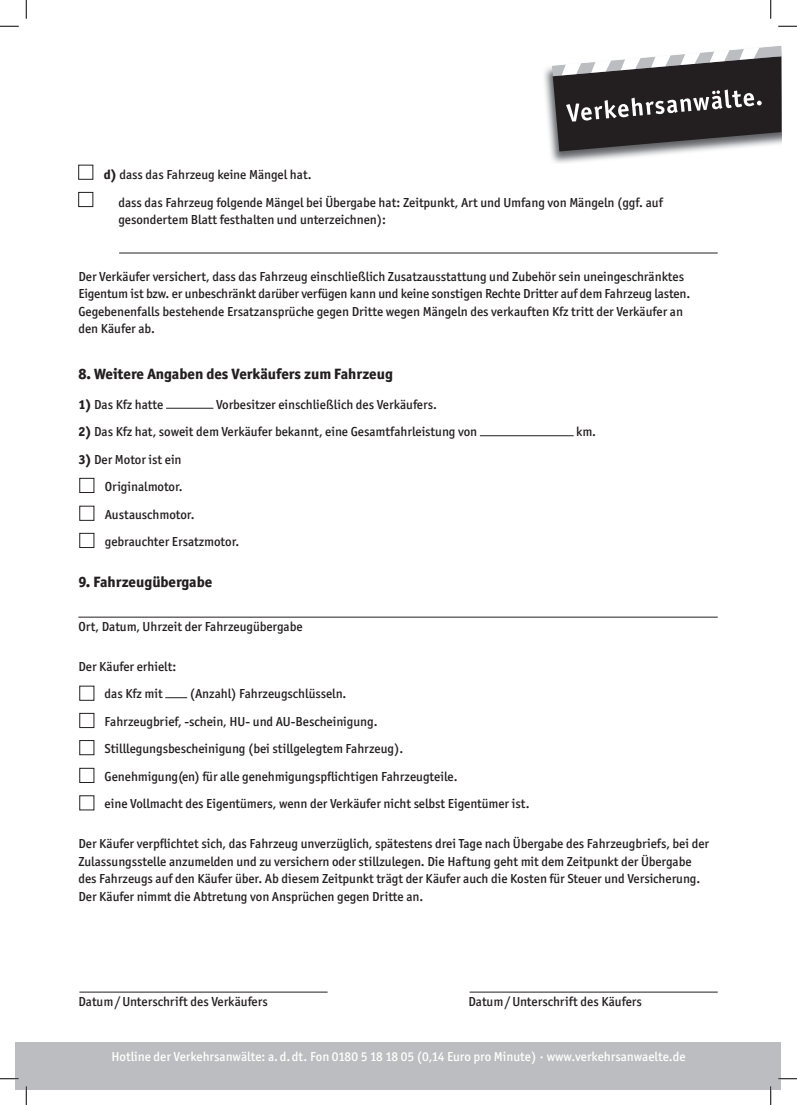
<style>
.page{position:relative;width:797px;height:1105px;background:#fff}
.page>*{position:absolute;margin:0;border:0;box-sizing:border-box;transform-origin:0 0}
.t1{font:800 15px "ITC Officina Sans";color:#231f20}
.t2{font:500 13.12px/27.5px "ITC Officina Sans";color:#231f20}
.t3{font:500 13.12px "ITC Officina Sans";color:#fff}
.s1{font-family:"ITC Officina Sans OS Extra Bd";font-weight:400}
.s2{font-weight:800}
.s3{font-size:7.5px}
</style>
<div class="page">
<img style="left:544px;top:67px;width:141px;height:96px">
<svg style="left:552px;top:46px;width:229px;height:106px"></svg>
<div style="left:16px;top:1042px;width:765px;height:47px;background:#bcbdc0"></div>
<svg style="left:165px;top:697px;width:22px;height:1px"></svg>
<hr style="left:166px;top:408px;width:47px;height:1px;background:#231f20">
<hr style="left:480px;top:435px;width:93px;height:1px;background:#231f20">
<div style="left:79px;top:478px;width:15px;height:15px;border:1px solid #231f20"></div>
<div style="left:79px;top:506px;width:15px;height:15px;border:1px solid #231f20"></div>
<div style="left:79px;top:533px;width:15px;height:15px;border:1px solid #231f20"></div>
<div style="left:79px;top:686px;width:15px;height:15px;border:1px solid #231f20"></div>
<div style="left:79px;top:713px;width:15px;height:15px;border:1px solid #231f20"></div>
<div style="left:79px;top:768px;width:15px;height:15px;border:1px solid #231f20"></div>
<div style="left:79px;top:740px;width:15px;height:15px;border:1px solid #231f20"></div>
<div style="left:79px;top:795px;width:15px;height:15px;border:1px solid #231f20"></div>
<hr style="left:78px;top:617px;width:639px;height:1px;background:#231f20">
<hr style="left:79px;top:992px;width:248px;height:1px;background:#231f20">
<hr style="left:469px;top:992px;width:248px;height:1px;background:#231f20">
<div style="left:78px;top:165px;width:15px;height:15px;border:1px solid #231f20"></div>
<div style="left:78px;top:192px;width:15px;height:15px;border:1px solid #231f20"></div>
<hr style="left:119px;top:253px;width:598px;height:1px;background:#231f20">
<svg style="left:0;top:25px;width:19px;height:2px"></svg>
<svg style="left:778px;top:25px;width:19px;height:2px"></svg>
<svg style="left:0;top:1078px;width:19px;height:1px"></svg>
<svg style="left:778px;top:1078px;width:19px;height:1px"></svg>
<svg style="left:25px;top:0;width:2px;height:19px"></svg>
<svg style="left:25px;top:1086px;width:2px;height:19px"></svg>
<svg style="left:770px;top:0;width:1px;height:19px"></svg>
<svg style="left:770px;top:1086px;width:1px;height:19px"></svg>
<p class="t2" style="left:118px;top:161px;width:545px;text-indent:-15px"><span class="s1">d)</span> dass das Fahrzeug keine Mängel hat.<br>dass das Fahrzeug folgende Mängel bei Übergabe hat: Zeitpunkt, Art und Umfang von Mängeln (ggf. auf</p>
<p class="t2" style="left:118px;top:206px;width:269px">gesondertem Blatt festhalten und unterzeichnen):</p>
<p class="t2" style="left:78px;top:267px;width:613px;line-height:17.5px">Der Verkäufer versichert, dass das Fahrzeug einschließlich Zusatzausstattung und Zubehör sein uneingeschränktes Eigentum ist bzw. er unbeschränkt darüber verfügen kann und keine sonstigen Rechte Dritter auf dem Fahrzeug lasten.<br>Gegebenenfalls bestehende Ersatzansprüche gegen Dritte wegen Mängeln des verkauften Kfz tritt der Verkäufer an den Käufer ab.</p>
<p class="t1" style="left:78px;top:364px;width:316px">8. Weitere Angaben des Verkäufers zum Fahrzeug</p>
<p class="t2" style="left:78px;top:390px;width:86px"><span class="s2">1)</span> Das Kfz hatte</p>
<p class="t2" style="left:216px;top:390px;width:222px">Vorbesitzer einschließlich des Verkäufers.</p>
<p class="t2" style="left:78px;top:418px;width:400px"><span class="s2">2)</span> Das Kfz hat, soweit dem Verkäufer bekannt, eine Gesamtfahrleistung von</p>
<p class="t2" style="left:576px;top:418px;width:21px">km.</p>
<p class="t2" style="left:105px;top:445px;width:136px;text-indent:-26px"><span class="s2">3)</span> Der Motor ist ein<br>Originalmotor.<br>Austauschmotor. gebrauchter Ersatzmotor.</p>
<p class="t1" style="left:78px;top:572px;width:135px">9. Fahrzeugübergabe</p>
<p class="t2" style="left:78px;top:612px;width:226px">Ort, Datum, Uhrzeit der Fahrzeugübergabe</p>
<p class="t2" style="left:105px;top:652px;width:73px;text-indent:-26px">Der Käufer erhielt: das Kfz mit</p>
<p class="t2" style="left:105px;top:680px;width:426px;text-indent:85px">(Anzahl) Fahrzeugschlüsseln.<br>Fahrzeugbrief, -schein, HU- und AU-Bescheinigung.<br>Stilllegungsbescheinigung (bei stillgelegtem Fahrzeug).<br>Genehmigung(en) für alle genehmigungspflichtigen Fahrzeugteile.<br>eine Vollmacht des Eigentümers, wenn der Verkäufer nicht selbst Eigentümer ist.</p>
<p class="t2" style="left:78px;top:835px;width:632px;line-height:17.5px">Der Käufer verpflichtet sich, das Fahrzeug unverzüglich, spätestens drei Tage nach Übergabe des Fahrzeugbriefs, bei der Zulassungsstelle anzumelden und zu versichern oder stillzulegen. Die Haftung geht mit dem Zeitpunkt der Übergabe des Fahrzeugs auf den Käufer über. Ab diesem Zeitpunkt trägt der Käufer auch die Kosten für Steuer und Versicherung.<br>Der Käufer nimmt die Abtretung von Ansprüchen gegen Dritte an.</p>
<p class="t2" style="left:78px;top:987px;width:191px">Datum / Unterschrift des Verkäufers</p>
<p class="t2" style="left:468px;top:987px;width:175px">Datum / Unterschrift des Käufers</p>
<p class="t3" style="left:111px;top:1049px;width:575px">Hotline der Verkehrsanwälte: a. d. dt. Fon 0180 5 18 18 05 (0,14 Euro pro Minute) <span class="s3">•</span> www.verkehrsanwaelte.de</p>
</div>
